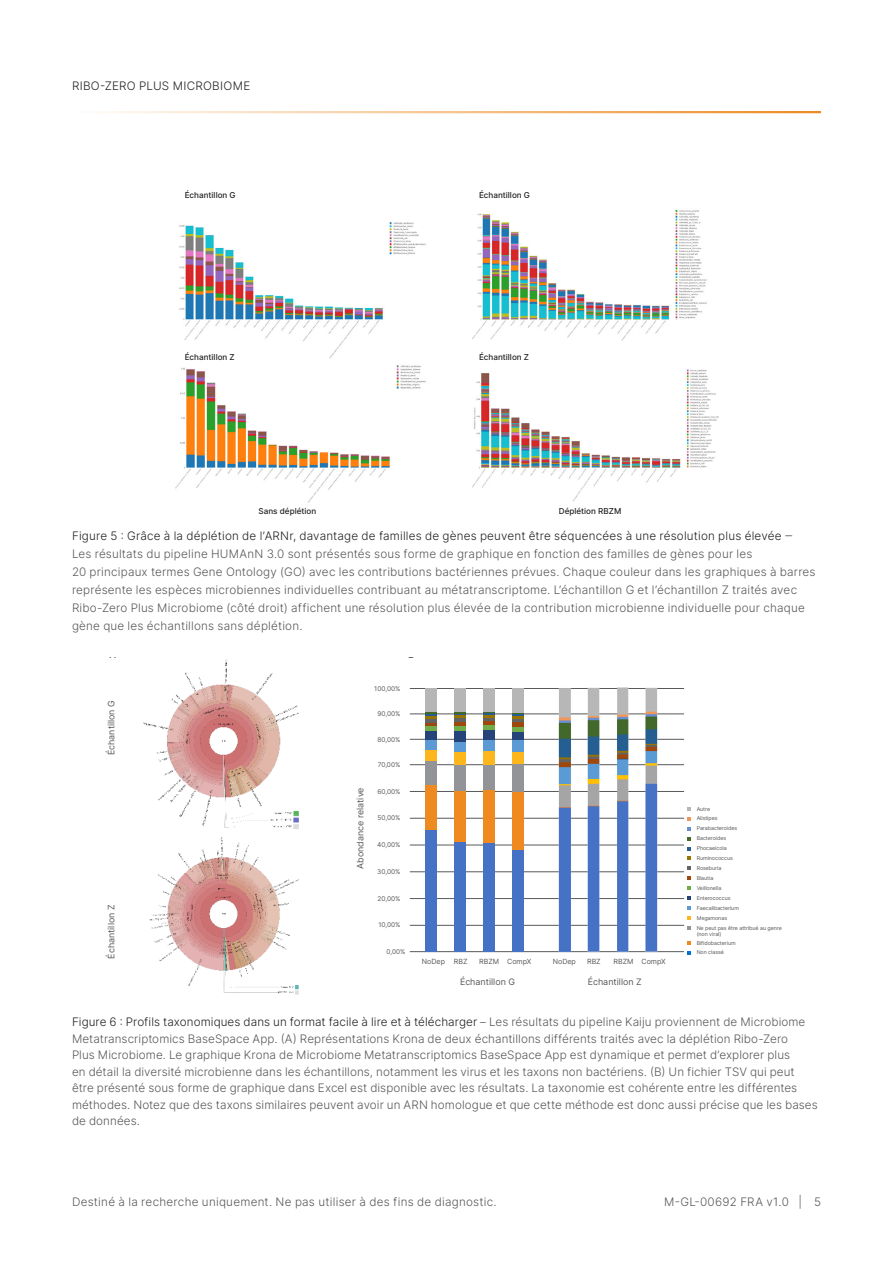
<style>
.page{position:relative;width:893px;height:1263px;background:#fff}
.page>*{position:absolute;margin:0;border:0;box-sizing:border-box;transform-origin:0 0}
.Body_Copy{font:300 11.7px/16.5px "Inter";letter-spacing:.01em;color:#57585a}
.t1{font:300 11.7px "Inter";letter-spacing:.025em;color:#231f20}
.Body_Copy-2{font:300 11.7px "Inter";letter-spacing:.03em;color:#57585a}
.t2{font:500 9.45px "Inter";color:#58595b}
.t3{font:8.85px "Inter";color:#58595b}
.t4{font:500 8.1px "Inter";color:#231f20}
.t5{font:7.05px "Inter";color:#58595b}
.t6{font:6.6px "Inter";color:#58595b}
.t7{font:5.4px/9.9px "Inter";letter-spacing:-.01em;color:#58595b}
.s1{color:#231f20}
.s2{font-size:13.5px}
</style>
<div class="page">
<hr style="left:72px;top:111px;width:749px;height:2px;background:#ed8b22">
<img style="left:143px;top:659px;width:156px;height:170px">
<img style="left:149px;top:837px;width:150px;height:158px">
<hr style="left:410px;top:951px;width:274px;height:1px;background:#58595b">
<hr style="left:410px;top:925px;width:274px;height:1px;background:#58595b">
<hr style="left:410px;top:898px;width:274px;height:1px;background:#58595b">
<hr style="left:410px;top:871px;width:274px;height:1px;background:#58595b">
<hr style="left:410px;top:845px;width:274px;height:1px;background:#58595b">
<hr style="left:410px;top:818px;width:274px;height:1px;background:#58595b">
<hr style="left:410px;top:791px;width:274px;height:1px;background:#58595b">
<hr style="left:410px;top:764px;width:274px;height:1px;background:#58595b">
<hr style="left:410px;top:739px;width:274px;height:1px;background:#58595b">
<hr style="left:410px;top:714px;width:274px;height:1px;background:#58595b">
<hr style="left:410px;top:688px;width:274px;height:1px;background:#58595b">
<div style="left:425px;top:830px;width:12px;height:122px;background:#4572c5"></div>
<div style="left:425px;top:785px;width:12px;height:45px;background:#ef8a21"></div>
<div style="left:425px;top:761px;width:12px;height:24px;background:#929497"></div>
<div style="left:425px;top:750px;width:12px;height:11px;background:#fdb61b"></div>
<div style="left:425px;top:739px;width:12px;height:11px;background:#5b9ad4"></div>
<div style="left:425px;top:731px;width:12px;height:8px;background:#264479"></div>
<div style="left:425px;top:688px;width:12px;height:25px;background:#b6b6b6"></div>
<div style="left:425px;top:726px;width:12px;height:5px;background:#70ac47"></div>
<svg style="left:425px;top:713px;width:12px;height:13px"></svg>
<svg style="left:687px;top:807px;width:4px;height:4px"></svg>
<svg style="left:687px;top:817px;width:4px;height:4px"></svg>
<svg style="left:687px;top:827px;width:4px;height:4px"></svg>
<svg style="left:687px;top:837px;width:4px;height:3px"></svg>
<svg style="left:687px;top:847px;width:4px;height:3px"></svg>
<svg style="left:687px;top:856px;width:4px;height:4px"></svg>
<svg style="left:687px;top:866px;width:4px;height:4px"></svg>
<svg style="left:687px;top:876px;width:4px;height:4px"></svg>
<svg style="left:687px;top:886px;width:4px;height:4px"></svg>
<svg style="left:687px;top:896px;width:4px;height:4px"></svg>
<svg style="left:687px;top:906px;width:4px;height:4px"></svg>
<svg style="left:687px;top:916px;width:4px;height:4px"></svg>
<svg style="left:687px;top:926px;width:4px;height:4px"></svg>
<svg style="left:687px;top:941px;width:4px;height:4px"></svg>
<svg style="left:687px;top:951px;width:4px;height:3px"></svg>
<div style="left:454px;top:841px;width:12px;height:111px;background:#4572c5"></div>
<div style="left:454px;top:785px;width:12px;height:56px;background:#ef8a21"></div>
<div style="left:454px;top:765px;width:12px;height:26px;background:#929497"></div>
<div style="left:454px;top:752px;width:12px;height:13px;background:#fdb61b"></div>
<div style="left:454px;top:741px;width:12px;height:11px;background:#5b9ad4"></div>
<div style="left:454px;top:731px;width:12px;height:10px;background:#264479"></div>
<div style="left:454px;top:688px;width:12px;height:25px;background:#b6b6b6"></div>
<div style="left:454px;top:725px;width:12px;height:6px;background:#70ac47"></div>
<svg style="left:454px;top:722px;width:12px;height:3px"></svg>
<hr style="left:454px;top:718px;width:12px;height:4px;background:#636363">
<hr style="left:454px;top:714px;width:12px;height:4px;background:#987300">
<svg style="left:454px;top:713px;width:12px;height:2px"></svg>
<div style="left:483px;top:842px;width:12px;height:110px;background:#4572c5"></div>
<div style="left:483px;top:688px;width:12px;height:25px;background:#b6b6b6"></div>
<hr style="left:483px;top:718px;width:12px;height:4px;background:#636363">
<svg style="left:483px;top:714px;width:12px;height:4px"></svg>
<svg style="left:483px;top:712px;width:12px;height:2px"></svg>
<div style="left:483px;top:790px;width:12px;height:52px;background:#ef8a21"></div>
<div style="left:483px;top:764px;width:12px;height:26px;background:#929497"></div>
<div style="left:483px;top:751px;width:12px;height:13px;background:#fdb61b"></div>
<div style="left:483px;top:740px;width:12px;height:11px;background:#5b9ad4"></div>
<div style="left:483px;top:730px;width:12px;height:10px;background:#264479"></div>
<div style="left:483px;top:724px;width:12px;height:6px;background:#70ac47"></div>
<svg style="left:483px;top:721px;width:12px;height:3px"></svg>
<div style="left:512px;top:849px;width:12px;height:103px;background:#4572c5"></div>
<div style="left:512px;top:688px;width:12px;height:25px;background:#b6b6b6"></div>
<div style="left:512px;top:790px;width:12px;height:59px;background:#ef8a21"></div>
<div style="left:512px;top:764px;width:12px;height:28px;background:#929497"></div>
<div style="left:512px;top:752px;width:12px;height:12px;background:#fdb61b"></div>
<div style="left:512px;top:740px;width:12px;height:12px;background:#5b9ad4"></div>
<div style="left:512px;top:732px;width:12px;height:8px;background:#264479"></div>
<div style="left:512px;top:726px;width:12px;height:6px;background:#70ac47"></div>
<div style="left:512px;top:721px;width:12px;height:5px;background:#9e480e"></div>
<svg style="left:512px;top:713px;width:12px;height:9px"></svg>
<img style="left:547px;top:688px;width:33px;height:265px">
<img style="left:580px;top:687px;width:27px;height:266px">
<img style="left:607px;top:687px;width:27px;height:266px">
<img style="left:634px;top:687px;width:35px;height:266px">
<img style="left:175px;top:210px;width:544px;height:293px">
<p class="t1" style="left:72px;top:77px;width:180px">RIBO-ZERO PLUS MICROBIOME</p>
<p class="t4" style="left:185px;top:189px;width:53px">Échantillon G</p>
<p class="t4" style="left:479px;top:189px;width:53px">Échantillon G</p>
<p class="t4" style="left:185px;top:351px;width:52px">Échantillon Z</p>
<p class="t4" style="left:479px;top:351px;width:52px">Échantillon Z</p>
<p class="t4" style="left:259px;top:505px;width:59px">Sans déplétion</p>
<p class="t4" style="left:559px;top:505px;width:64px">Déplétion RBZM</p>
<p class="Body_Copy" style="left:72px;top:526px;width:745px;line-height:18px"><span class="s1">Figure 5 : Grâce à la déplétion de l’ARNr, davantage de familles de gènes peuvent être séquencées à une résolution plus élevée</span> <span class="s2">–<br></span>Les résultats du pipeline HUMAnN 3.0 sont présentés sous forme de graphique en fonction des familles de gènes pour les<br>20 principaux termes Gene Ontology (GO) avec les contributions bactériennes prévues. Chaque couleur dans les graphiques à barres représente les espèces microbiennes individuelles contribuant au métatranscriptome. L’échantillon G et l’échantillon Z traités avec Ribo-Zero Plus Microbiome (côté droit) affichent une résolution plus élevée de la contribution microbienne individuelle pour chaque gène que les échantillons sans déplétion.</p>
<p class="t2" style="left:110px;top:647px;width:8px">A</p>
<p class="t2" style="left:408px;top:647px;width:8px">B</p>
<p class="t3" style="left:105px;top:755px;width:56px;rotate:-90deg">Échantillon G</p>
<p class="t3" style="left:105px;top:959px;width:55px;rotate:-90deg">Échantillon Z</p>
<p class="t3" style="left:354px;top:869px;width:83px;rotate:-90deg">Abondance relative</p>
<p class="t6" style="left:374px;top:684px;width:28px">100,00%</p>
<p class="t6" style="left:377px;top:709px;width:25px">90,00%</p>
<p class="t6" style="left:377px;top:735px;width:25px">80,00%</p>
<p class="t6" style="left:378px;top:760px;width:24px">70,00%</p>
<p class="t6" style="left:377px;top:787px;width:25px">60,00%</p>
<p class="t6" style="left:377px;top:813px;width:25px">50,00%</p>
<p class="t6" style="left:377px;top:840px;width:25px">40,00%</p>
<p class="t6" style="left:377px;top:866px;width:25px">30,00%</p>
<p class="t6" style="left:377px;top:894px;width:24px">20,00%</p>
<p class="t6" style="left:378px;top:920px;width:24px">10,00%</p>
<p class="t6" style="left:386px;top:946px;width:21px">0,00%</p>
<p class="t5" style="left:422px;top:956px;width:25px">NoDep</p>
<p class="t5" style="left:454px;top:956px;width:15px">RBZ</p>
<p class="t5" style="left:479px;top:956px;width:54px">RBZM CompX</p>
<p class="t5" style="left:553px;top:956px;width:25px">NoDep</p>
<p class="t5" style="left:587px;top:956px;width:15px">RBZ</p>
<p class="t5" style="left:613px;top:956px;width:54px">RBZM CompX</p>
<p class="t3" style="left:460px;top:975px;width:56px">Échantillon G</p>
<p class="t3" style="left:588px;top:975px;width:55px">Échantillon Z</p>
<p class="t7" style="left:697px;top:803px;width:15px">Autre</p>
<p class="t7" style="left:697px;top:813px;width:87px">Alistipes<br>Parabacteroides<br>Bacteroides<br>Phocaeicola<br>Ruminococcus<br>Roseburia<br>Blautia<br>Veillonella<br>Enterococcus<br>Faecalibacterium<br>Megamonas<br>Ne peut pas être attribué au genre</p>
<p class="t7" style="left:697px;top:929px;width:41px;line-height:9.1px">(non viral)<br>Bifidobacterium<br>Non classé</p>
<p class="Body_Copy" style="left:72px;top:1014px;width:747px"><span class="s1">Figure 6 : Profils taxonomiques dans un format facile à lire et à télécharger</span> – Les résultats du pipeline Kaiju proviennent de Microbiome Metatranscriptomics BaseSpace App. (A) Représentations Krona de deux échantillons différents traités avec la déplétion Ribo-Zero<br>Plus Microbiome. Le graphique Krona de Microbiome Metatranscriptomics BaseSpace App est dynamique et permet d’explorer plus<br>en détail la diversité microbienne dans les échantillons, notamment les virus et les taxons non bactériens. (B) Un fichier TSV qui peut être présenté sous forme de graphique dans Excel est disponible avec les résultats. La taxonomie est cohérente entre les différentes méthodes. Notez que des taxons similaires peuvent avoir un ARN homologue et que cette méthode est donc aussi précise que les bases de données.</p>
<p class="Body_Copy" style="left:72px;top:1193px;width:426px">Destiné à la recherche uniquement. Ne pas utiliser à des fins de diagnostic.</p>
<p class="Body_Copy-2" style="left:664px;top:1193px;width:158px">M-GL-00692 FRA v1.0 | 5</p>
</div>
